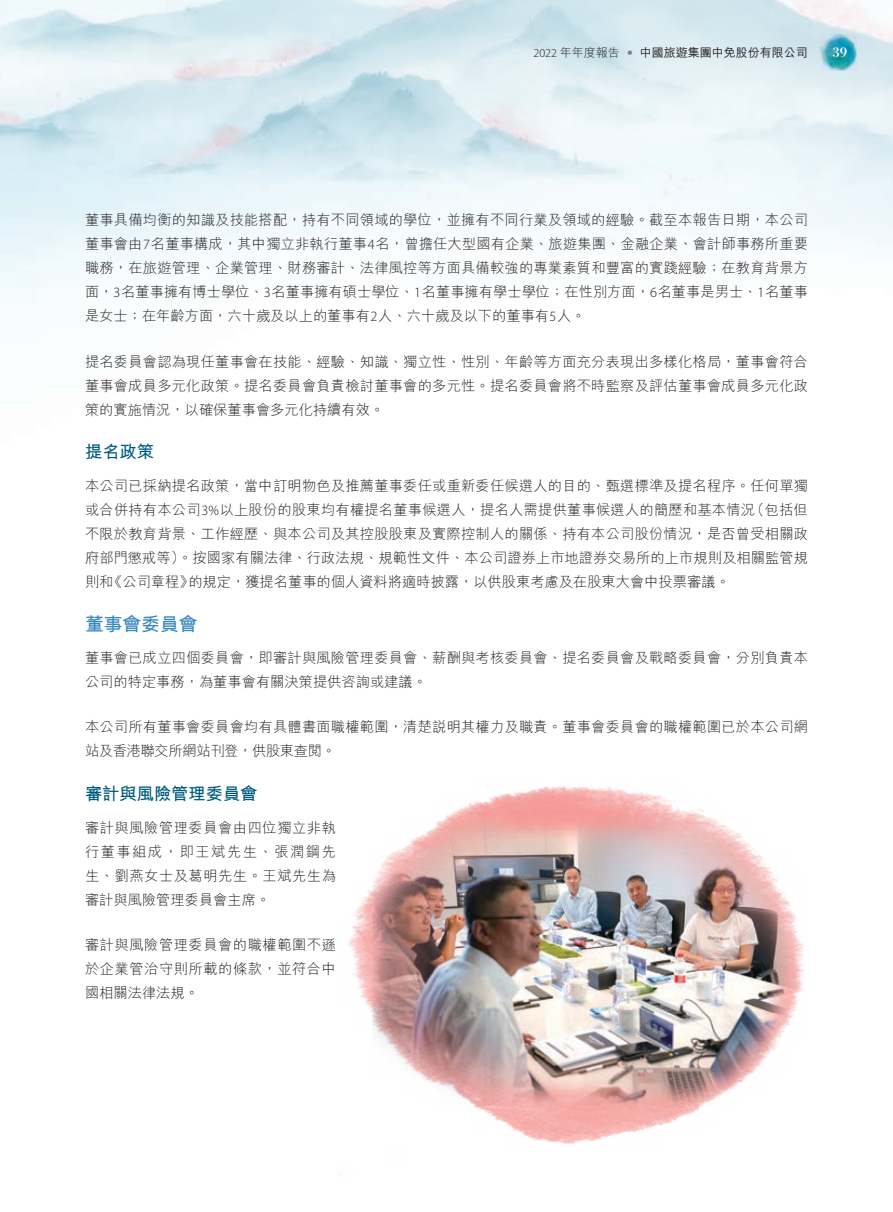
<style>
.page{position:relative;width:893px;height:1212px;background:#fff}
.page>*{position:absolute;margin:0;border:0;box-sizing:border-box;transform-origin:0 0}
.t1{font:700 18.75px "M Hei HK";color:#3a88bf}
.t2{font:700 17.25px "M Hei HK";color:#005b7f}
.t3{font:15px "Bodoni Std";color:#fff}
.t4{font:300 14.25px/24px "M Hei HK";letter-spacing:.015em;color:#231f20;text-align:justify}
.t5{font:500 12px "M Hei HK";color:#231f20}
.s1{font-family:"Myriad Pro";font-weight:300}
.s2{font-weight:300}
.s3{font-family:"Univers LT Std";font-weight:700;font-stretch:condensed;color:#808285}
.s4{font-family:"Myriad Pro"}
</style>
<div class="page">
<img style="left:819px;top:34px;width:37px;height:37px">
<img style="left:339px;top:785px;width:469px;height:390px">
<p class="t5" style="left:534px;top:44px;width:276px"><span class="s1">2022</span> <span class="s2">年年度報告</span> <span class="s3">•</span> 中國旅遊集團中免股份有限公司</p>
<p class="t3" style="left:832px;top:43px;width:16px">39</p>
<p class="t4" style="left:85px;top:208px;width:724px">董事具備均衡的知識及技能搭配，持有不同領域的學位，並擁有不同行業及領域的經驗。截至本報告日期，本公司董事會由<span class="s4">7</span>名董事構成，其中獨立非執行董事<span class="s4">4</span>名，曾擔任大型國有企業、旅遊集團、金融企業、會計師事務所重要職務，在旅遊管理、企業管理、財務審計、法律風控等方面具備較強的專業素質和豐富的實踐經驗；在教育背景方面，<span class="s4">3</span>名董事擁有博士學位、<span class="s4">3</span>名董事擁有碩士學位、<span class="s4">1</span>名董事擁有學士學位；在性別方面，<span class="s4">6</span>名董事是男士、<span class="s4">1</span>名董事是女士；在年齡方面，六十歲及以上的董事有<span class="s4">2</span>人、六十歲及以下的董事有<span class="s4">5</span>人。</p>
<p class="t4" style="left:85px;top:349px;width:724px">提名委員會認為現任董事會在技能、經驗、知識、獨立性、性別、年齡等方面充分表現出多樣化格局，董事會符合董事會成員多元化政策。提名委員會負責檢討董事會的多元性。提名委員會將不時監察及評估董事會成員多元化政策的實施情況，以確保董事會多元化持續有效。</p>
<p class="t2" style="left:85px;top:439px;width:70px">提名政策</p>
<p class="t4" style="left:85px;top:473px;width:724px">本公司已採納提名政策，當中訂明物色及推薦董事委任或重新委任候選人的目的、甄選標準及提名程序。任何單獨或合併持有本公司<span class="s4">3%</span>以上股份的股東均有權提名董事候選人，提名人需提供董事候選人的簡歷和基本情況（包括但不限於教育背景、工作經歷、與本公司及其控股股東及實際控制人的關係、持有本公司股份情況，是否曾受相關政府部門懲戒等）。按國家有關法律、行政法規、規範性文件、本公司證券上市地證券交易所的上市規則及相關監管規則和《公司章程》的規定，獲提名董事的個人資料將適時披露，以供股東考慮及在股東大會中投票審議。</p>
<h1 class="t1" style="left:85px;top:610px;width:114px">董事會委員會</h1>
<p class="t4" style="left:85px;top:646px;width:724px">董事會已成立四個委員會，即審計與風險管理委員會、薪酬與考核委員會、提名委員會及戰略委員會，分別負責本公司的特定事務，為董事會有關決策提供咨詢或建議。</p>
<p class="t4" style="left:85px;top:715px;width:724px">本公司所有董事會委員會均有具體書面職權範圍，清楚說明其權力及職責。董事會委員會的職權範圍已於本公司網站及香港聯交所網站刊登，供股東查閱。</p>
<p class="t2" style="left:85px;top:781px;width:174px">審計與風險管理委員會</p>
<p class="t4" style="left:85px;top:815px;width:252px">審計與風險管理委員會由四位獨立非執行董事組成，即王斌先生、張潤鋼先生、劉燕女士及葛明先生。王斌先生為審計與風險管理委員會主席。</p>
<p class="t4" style="left:85px;top:932px;width:252px">審計與風險管理委員會的職權範圍不遜於企業管治守則所載的條款，並符合中國相關法律法規。</p>
</div>
